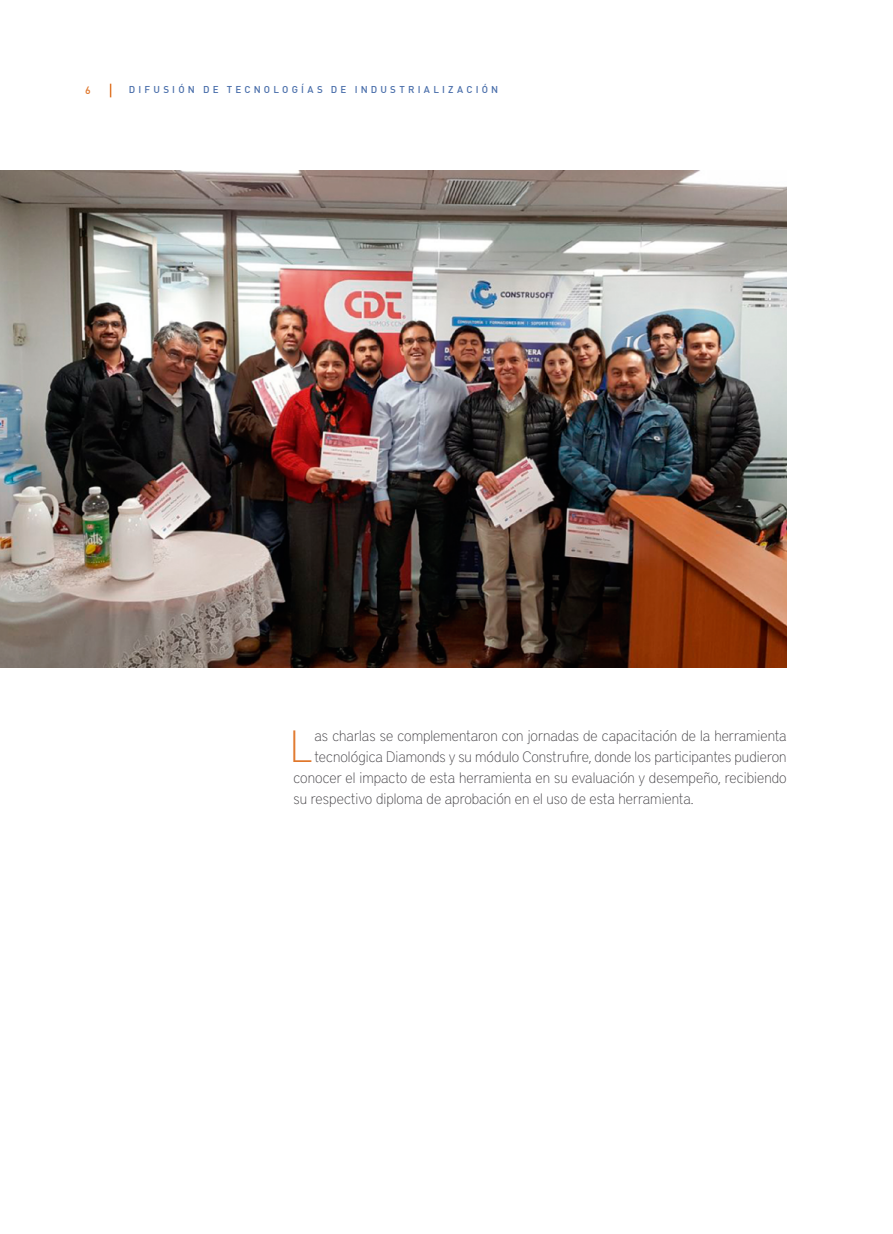
<style>
.page{position:relative;width:893px;height:1234px;background:#fff}
.page>*{position:absolute;margin:0;border:0;box-sizing:border-box;transform-origin:0 0}
.t1{font:100 44.85px "District Pro";color:#e0772b}
.t2{font:100 15px "District Pro";color:#454347}
.t3{font:500 10.5px "DIN";color:#e0772b}
.t4{font:500 9.75px "DIN";letter-spacing:.325em;color:#496eaa}
</style>
<div class="page">
<svg style="left:110px;top:84px;width:1px;height:13px"></svg>
<img style="left:0;top:170px;width:787px;height:497px">
<p class="t3" style="left:85px;top:84px;width:7px">6</p>
<p class="t4" style="left:129px;top:84px;width:371px">DIFUSIÓN DE TECNOLOGÍAS DE INDUSTRIALIZACIÓN</p>
<h1 class="t1" style="left:290px;top:714px;width:24px">L</h1>
<p class="t2" style="left:315px;top:725px;width:474px">as charlas se complementaron con jornadas de capacitación de la herramienta</p>
<p class="t2" style="left:315px;top:746px;width:474px">tecnológica Diamonds y su módulo Construfire, donde los participantes pudieron</p>
<p class="t2" style="left:293px;top:767px;width:495px">conocer el impacto de esta herramienta en su evaluación y desempeño, recibiendo</p>
<p class="t2" style="left:293px;top:788px;width:402px">su respectivo diploma de aprobación en el uso de esta herramienta.</p>
</div>
